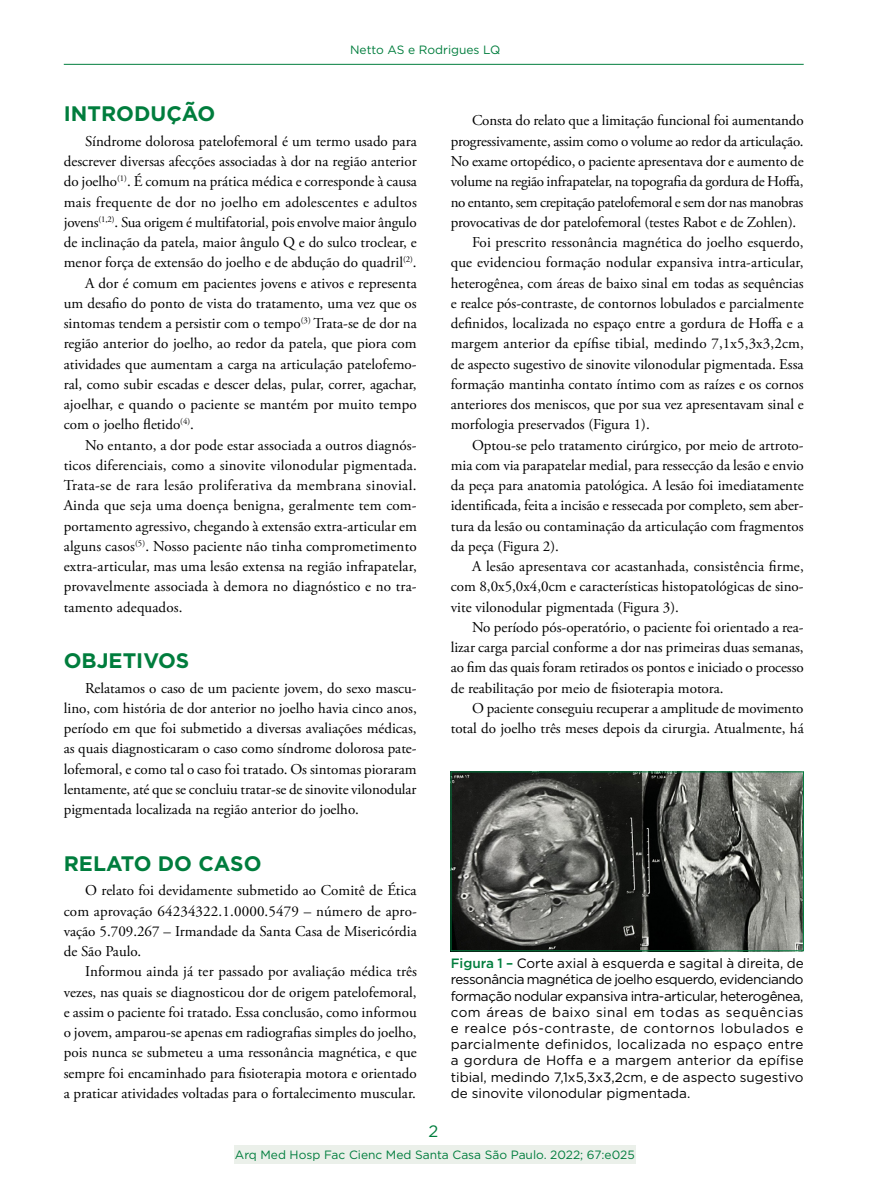
<style>
.page{position:relative;width:893px;height:1191px;background:#fff}
.page>*{position:absolute;margin:0;border:0;box-sizing:border-box;transform-origin:0 0}
.t1{font:700 21px "Gotham";color:#007d3d}
.t2{font:16.5px "Gotham";color:#007d3d}
.t3{font:15px/20.2px "Adobe Garamond Pro";color:#000;text-align:justify}
.t4{font:15px "Adobe Garamond Pro";letter-spacing:-.02em;color:#000}
.t5{font:15px "Adobe Garamond Pro";letter-spacing:-.025em;color:#000}
.t6{font:15px "Adobe Garamond Pro";letter-spacing:.025em;color:#000}
.t7{font:13.5px/16.2px "Gotham";color:#000;text-align:justify}
.t8{font:12px "Gotham";color:#007d3d}
.s1{font-weight:500;color:#007d3d}
</style>
<div class="page">
<hr style="left:64px;top:64px;width:740px;height:1px;background:#007d3d">
<div style="left:234px;top:1145px;width:401px;height:19px;background:#ebf0ea"></div>
<img style="left:453px;top:773px;width:349px;height:176px">
<div style="left:451px;top:771px;width:353px;height:180px;border:1px solid #007d3d"></div>
<p class="t8" style="left:350px;top:42px;width:152px">Netto AS e Rodrigues LQ</p>
<h1 class="t1" style="left:64px;top:100px;width:153px">INTRODUÇÃO</h1>
<p class="t3" style="left:85px;top:131px;width:333px">Síndrome dolorosa patelofemoral é um termo usado para</p>
<p class="t3" style="left:64px;top:152px;width:354px">descrever diversas afecções associadas à dor na região anterior</p>
<p class="t3" style="left:64px;top:172px;width:355px">do joelho<sup>(1)</sup>. É comum na prática médica e corresponde à causa</p>
<p class="t3" style="left:64px;top:192px;width:355px">mais frequente de dor no joelho em adolescentes e adultos</p>
<p class="t3" style="left:64px;top:212px;width:354px">jovens<sup>(1,2)</sup>. Sua origem é multifatorial, pois envolve maior ângulo</p>
<p class="t3" style="left:64px;top:233px;width:354px">de inclinação da patela, maior ângulo Q e do sulco troclear, e</p>
<p class="t3" style="left:64px;top:253px;width:354px">menor força de extensão do joelho e de abdução do quadril<sup>(2)</sup>.</p>
<p class="t3" style="left:85px;top:273px;width:333px">A dor é comum em pacientes jovens e ativos e representa</p>
<p class="t3" style="left:64px;top:293px;width:354px">um desafio do ponto de vista do tratamento, uma vez que os</p>
<p class="t3" style="left:64px;top:314px;width:354px">sintomas tendem a persistir com o tempo<sup>(3)</sup> Trata-se de dor na</p>
<p class="t3" style="left:64px;top:334px;width:354px">região anterior do joelho, ao redor da patela, que piora com</p>
<p class="t3" style="left:64px;top:354px;width:354px">atividades que aumentam a carga na articulação patelofemo-</p>
<p class="t3" style="left:64px;top:374px;width:354px">ral, como subir escadas e descer delas, pular, correr, agachar,</p>
<p class="t3" style="left:64px;top:395px;width:354px">ajoelhar, e quando o paciente se mantém por muito tempo</p>
<p class="t3" style="left:64px;top:415px;width:132px">com o joelho fletido<sup>(4)</sup>.</p>
<p class="t3" style="left:85px;top:435px;width:333px">No entanto, a dor pode estar associada a outros diagnós-</p>
<p class="t3" style="left:64px;top:455px;width:354px">ticos diferenciais, como a sinovite vilonodular pigmentada.</p>
<p class="t6" style="left:64px;top:476px;width:354px">Trata-se de rara lesão proliferativa da membrana sinovial.</p>
<p class="t3" style="left:64px;top:496px;width:354px">Ainda que seja uma doença benigna, geralmente tem com-</p>
<p class="t3" style="left:64px;top:516px;width:355px">portamento agressivo, chegando à extensão extra-articular em</p>
<p class="t3" style="left:64px;top:536px;width:354px">alguns casos<sup>(5)</sup>. Nosso paciente não tinha comprometimento</p>
<p class="t3" style="left:64px;top:557px;width:354px">extra-articular, mas uma lesão extensa na região infrapatelar,</p>
<p class="t3" style="left:64px;top:577px;width:354px">provavelmente associada à demora no diagnóstico e no tra-</p>
<p class="t3" style="left:64px;top:597px;width:120px">tamento adequados.</p>
<h1 class="t1" style="left:64px;top:646px;width:127px">OBJETIVOS</h1>
<p class="t3" style="left:64px;top:678px;width:354px;text-indent:21px">Relatamos o caso de um paciente jovem, do sexo mascu&shy;lino, com história de dor anterior no joelho havia cinco anos, período em que foi submetido a diversas avaliações médicas, as quais diagnosticaram o caso como síndrome dolorosa pate&shy;lofemoral, e como tal o caso foi tratado. Os sintomas pioraram lentamente, até que se concluiu tratar-se de sinovite vilonodular pigmentada localizada na região anterior do joelho.</p>
<h1 class="t1" style="left:64px;top:849px;width:199px">RELATO DO CASO</h1>
<p class="t3" style="left:64px;top:881px;width:355px;text-indent:21px">O relato foi devidamente submetido ao Comitê de Ética com aprovação 64234322.1.0000.5479 – número de apro&shy;vação 5.709.267 – Irmandade da Santa Casa de Misericórdia de São Paulo.</p>
<p class="t3" style="left:64px;top:962px;width:355px;text-indent:21px">Informou ainda já ter passado por avaliação médica três vezes, nas quais se diagnosticou dor de origem patelofemoral, e assim o paciente foi tratado. Essa conclusão, como informou o jovem, amparou-se apenas em radiografias simples do joelho, pois nunca se submeteu a uma ressonância magnética, e que sempre foi encaminhado para fisioterapia motora e orientado a praticar atividades voltadas para o fortalecimento muscular.</p>
<p class="t3" style="left:472px;top:111px;width:333px">Consta do relato que a limitação funcional foi aumentando</p>
<p class="t3" style="left:451px;top:131px;width:354px">progressivamente, assim como o volume ao redor da articulação.</p>
<p class="t3" style="left:451px;top:152px;width:354px">No exame ortopédico, o paciente apresentava dor e aumento de</p>
<p class="t4" style="left:451px;top:172px;width:354px">volume na região infrapatelar, na topografia da gordura de Hoffa,</p>
<p class="t5" style="left:451px;top:193px;width:354px">no entanto, sem crepitação patelofemoral e sem dor nas manobras</p>
<p class="t3" style="left:451px;top:212px;width:347px">provocativas de dor patelofemoral (testes Rabot e de Zohlen).</p>
<p class="t3" style="left:472px;top:233px;width:333px">Foi prescrito ressonância magnética do joelho esquerdo,</p>
<p class="t3" style="left:451px;top:253px;width:354px">que evidenciou formação nodular expansiva intra-articular,</p>
<p class="t3" style="left:451px;top:273px;width:354px">heterogênea, com áreas de baixo sinal em todas as sequências</p>
<p class="t3" style="left:451px;top:293px;width:354px">e realce pós-contraste, de contornos lobulados e parcialmente</p>
<p class="t3" style="left:451px;top:314px;width:354px">definidos, localizada no espaço entre a gordura de Hoffa e a</p>
<p class="t3" style="left:451px;top:334px;width:355px">margem anterior da epífise tibial, medindo 7,1x5,3x3,2cm,</p>
<p class="t3" style="left:451px;top:354px;width:354px">de aspecto sugestivo de sinovite vilonodular pigmentada. Essa</p>
<p class="t3" style="left:451px;top:374px;width:354px">formação mantinha contato íntimo com as raízes e os cornos</p>
<p class="t3" style="left:451px;top:395px;width:354px">anteriores dos meniscos, que por sua vez apresentavam sinal e</p>
<p class="t3" style="left:451px;top:415px;width:200px">morfologia preservados (Figura 1).</p>
<p class="t3" style="left:472px;top:435px;width:333px">Optou-se pelo tratamento cirúrgico, por meio de artroto-</p>
<p class="t3" style="left:451px;top:455px;width:355px">mia com via parapatelar medial, para ressecção da lesão e envio</p>
<p class="t3" style="left:451px;top:476px;width:354px">da peça para anatomia patológica. A lesão foi imediatamente</p>
<p class="t3" style="left:451px;top:496px;width:354px">identificada, feita a incisão e ressecada por completo, sem aber-</p>
<p class="t3" style="left:451px;top:516px;width:354px">tura da lesão ou contaminação da articulação com fragmentos</p>
<p class="t3" style="left:451px;top:536px;width:110px">da peça (Figura 2).</p>
<p class="t3" style="left:472px;top:557px;width:333px">A lesão apresentava cor acastanhada, consistência firme,</p>
<p class="t3" style="left:451px;top:577px;width:354px">com 8,0x5,0x4,0cm e características histopatológicas de sino-</p>
<p class="t3" style="left:451px;top:597px;width:230px">vite vilonodular pigmentada (Figura 3).</p>
<p class="t3" style="left:472px;top:617px;width:333px">No período pós-operatório, o paciente foi orientado a rea-</p>
<p class="t3" style="left:451px;top:638px;width:354px">lizar carga parcial conforme a dor nas primeiras duas semanas,</p>
<p class="t3" style="left:451px;top:658px;width:354px">ao fim das quais foram retirados os pontos e iniciado o processo</p>
<p class="t3" style="left:451px;top:678px;width:274px">de reabilitação por meio de fisioterapia motora.</p>
<p class="t3" style="left:472px;top:698px;width:333px">O paciente conseguiu recuperar a amplitude de movimento</p>
<p class="t3" style="left:451px;top:719px;width:354px">total do joelho três meses depois da cirurgia. Atualmente, há</p>
<p class="t7" style="left:451px;top:955px;width:354px"><span class="s1">Figura 1 –</span> Corte axial à esquerda e sagital à direita, de ressonância magnética de joelho esquerdo, evidenciando formação nodular expansiva intra-articular, heterogênea, com áreas de baixo sinal em todas as sequências e realce pós-contraste, de contornos lobulados e parcialmente definidos, localizada no espaço entre a gordura de Hoffa e a margem anterior da epífise tibial, medindo 7,1x5,3x3,2cm, e de aspecto sugestivo de sinovite vilonodular pigmentada.</p>
<p class="t2" style="left:429px;top:1120px;width:11px">2</p>
<p class="t8" style="left:235px;top:1147px;width:401px">Arq Med Hosp Fac Cienc Med Santa Casa São Paulo. 2022; 67:e025</p>
</div>
